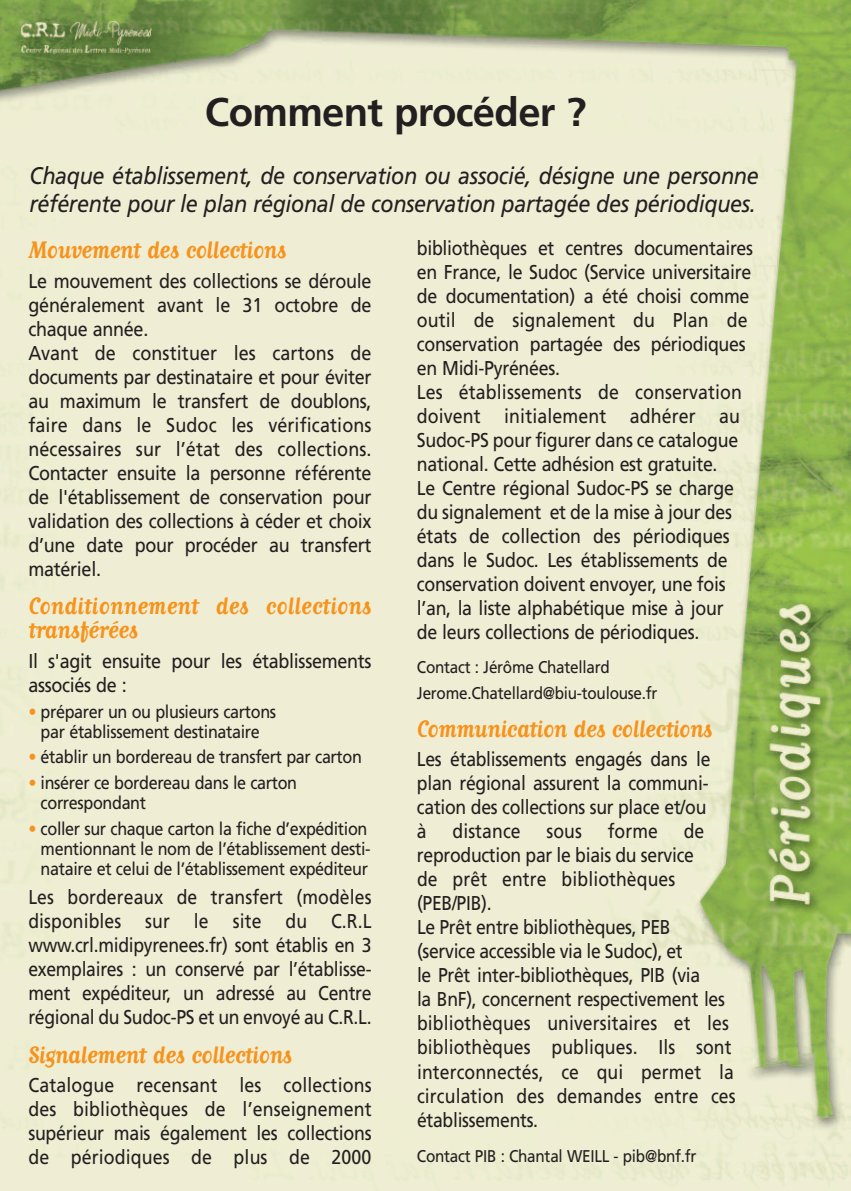
<style>
.page{position:relative;width:851px;height:1191px;background:#fff}
.page>*{position:absolute;margin:0;border:0;box-sizing:border-box;transform-origin:0 0}
.t1{font:700 40px "Frutiger";letter-spacing:-.015em;color:#231f20}
.t2{font:700 28px "Matrix Script";letter-spacing:-.015em;color:#f7931d;scale:.9 1}
.t3{font:700 28px/24px "Matrix Script";letter-spacing:.005em;color:#f7931d;scale:.9 1}
.t4{font:italic 24px/28px "Frutiger";letter-spacing:-.015em;color:#231f20;scale:.9 1}
.t5{font:20px/24px "Frutiger";letter-spacing:-.015em;color:#231f20;text-align:justify;scale:.89 1}
.t6{font:20px/24px "Frutiger";letter-spacing:-.015em;color:#231f20;scale:.88 1}
.t7{font:20px/24px "Frutiger";letter-spacing:-.015em;color:#231f20;scale:.9 1}
.t8{font:20px "Frutiger";letter-spacing:.005em;color:#231f20;scale:.88 1}
.t9{font:18px/20px "Frutiger";letter-spacing:-.02em;color:#231f20;scale:.9 1}
.t10{font:17px/25.6px "Frutiger";letter-spacing:-.015em;color:#231f20;scale:.9 1}
.s1{color:#f7931d}
</style>
<div class="page">
<img style="left:0;top:0;width:850px;height:1191px">
<h1 class="t1" style="left:205px;top:96px;width:383px">Comment procéder ?</h1>
<p class="t4" style="left:30px;top:163px;width:811px">Chaque établissement, de conservation ou associé, désigne une personne référente pour le plan régional de conservation partagée des périodiques.</p>
<h2 class="t2" style="left:28px;top:232px;width:288px">Mouvement des collections</h2>
<p class="t7" style="left:28px;top:270px;width:383px">Le mouvement des collections se déroule généralement avant le 31 octobre de chaque année.<br>Avant de constituer les cartons de documents par destinataire et pour éviter au maximum le transfert de doublons, faire dans le Sudoc les vérifications nécessaires sur l’état des collections.<br>Contacter ensuite la personne référente de l'établissement de conservation pour validation des collections à céder et choix d’une date pour procéder au transfert matériel.</p>
<h2 class="t3" style="left:28px;top:592px;width:383px">Conditionnement des collections transférées</h2>
<p class="t7" style="left:28px;top:650px;width:383px">Il s'agit ensuite pour les établissements associés de :</p>
<p class="t9" style="left:28px;top:702px;width:277px;text-align:center"><span class="s1">•</span> préparer un ou plusieurs cartons par établissement destinataire</p>
<p class="t9" style="left:28px;top:748px;width:372px"><span class="s1">•</span> établir un bordereau de transfert par carton</p>
<p class="t9" style="left:41px;top:774px;width:286px;text-indent:-12px"><span class="s1">•</span> insérer ce bordereau dans le carton correspondant</p>
<p class="t9" style="left:41px;top:819px;width:368px;text-indent:-12px"><span class="s1">•</span> coller sur chaque carton la fiche d’expédition mentionnant le nom de l’établissement desti&shy;nataire et celui de l’établissement expéditeur</p>
<p class="t6" style="left:28px;top:887px;width:391px;text-align:justify">Les bordereaux de transfert (modèles disponibles sur le site du C.R.L www.crl.midipyrenees.fr) sont établis en 3 exemplaires : un conservé par l’établisse&shy;ment expéditeur, un adressé au Centre régional du Sudoc-PS et un envoyé au C.R.L.</p>
<h2 class="t2" style="left:28px;top:1036px;width:295px">Signalement des collections</h2>
<p class="t5" style="left:28px;top:1074px;width:387px">Catalogue recensant les collections des bibliothèques de l’enseignement supérieur mais également les collections de périodiques de plus de 2000</p>
<p class="t5" style="left:417px;top:237px;width:379px;text-align:left">bibliothèques et centres documentaires en France, le Sudoc (Service universitaire de documentation) a été choisi comme outil de signalement du Plan de conservation partagée des périodiques en Midi-Pyrénées.<br>Les établissements de conservation doivent initialement adhérer au Sudoc-PS pour figurer dans ce catalogue national. Cette adhésion est gratuite.<br>Le Centre régional Sudoc-PS se charge du signalement et de la mise à jour des états de collection des périodiques dans le Sudoc. Les établissements de conservation doivent envoyer, une fois l’an, la liste alphabétique mise à jour<br>de leurs collections de périodiques.</p>
<p class="t10" style="left:417px;top:655px;width:269px">Contact : Jérôme Chatellard<br>Jerome.Chatellard@biu-toulouse.fr</p>
<h2 class="t2" style="left:417px;top:710px;width:330px">Communication des collections</h2>
<p class="t6" style="left:417px;top:749px;width:335px">Les établissements engagés dans le plan régional assurent la communi&shy;cation des collections sur place et/ou à</p>
<p class="t8" style="left:452px;top:823px;width:79px">distance</p>
<p class="t6" style="left:546px;top:821px;width:42px">sous</p>
<p class="t6" style="left:607px;top:821px;width:59px">forme</p>
<p class="t6" style="left:417px;top:821px;width:363px;text-indent:267px">de reproduction par le biais du service<br>de prêt entre bibliothèques (PEB/PIB).<br>Le Prêt entre bibliothèques, PEB<br>(service accessible via le Sudoc), et<br>le Prêt inter-bibliothèques, PIB (via<br>la BnF), concernent respectivement les bibliothèques universitaires et les bibliothèques publiques. Ils sont interconnectés, ce qui permet la circulation des demandes entre ces établissements.</p>
<p class="t10" style="left:417px;top:1144px;width:312px">Contact PIB : Chantal WEILL - pib@bnf.fr</p>
</div>
